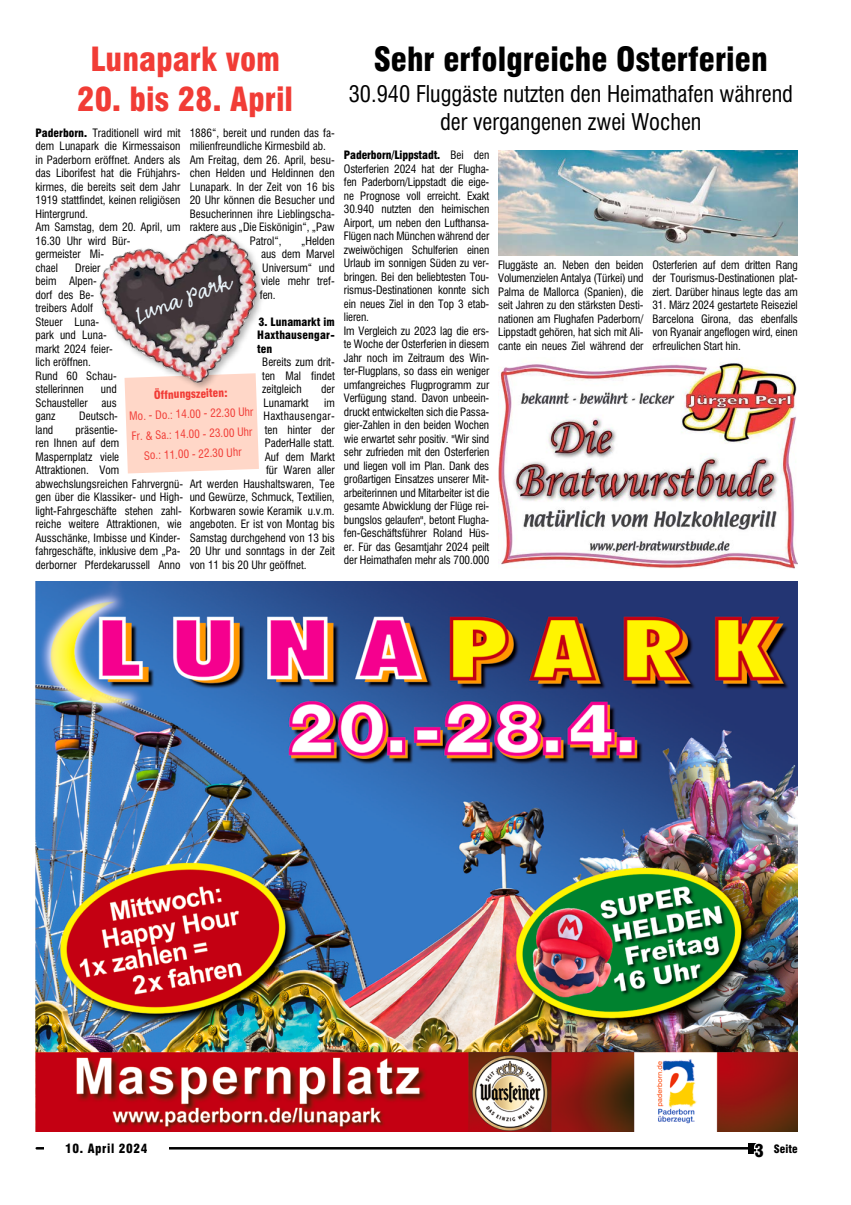
<style>
.page{position:relative;width:851px;height:1205px;background:#fff}
.page>*{position:absolute;margin:0;border:0;box-sizing:border-box;transform-origin:0 0}
.t1{font:900 condensed 32.5px "Swiss 721 BT";color:#000}
.t2{font:900 condensed 32.5px "Swiss 721 BT";color:#f13c36}
.t3{font:26.25px "Emmascript MVB Std";color:#eaf5fb}
.t4{font:22.5px/27.5px "Swis 721 BT Condensed 2";color:#000;text-align:center}
.t5{font:900 condensed 12.5px "Swiss 721 BT";letter-spacing:.05em;color:#000}
.t6{font:11.25px/13.5px "Swis 721 BT Condensed 2";color:#000;text-align:justify}
.t7{font:900 condensed 11.25px/13.5px "Swiss 721 BT";color:#000;text-align:justify}
.t8{font:11.25px/20px "Swis 721 BT Condensed 2";color:#f13c36;text-align:center}
.t9{font:900 condensed 11.25px "Swiss 721 BT";color:#f13c36}
.t10{font:11.25px "Swis 721 BT Condensed 2";letter-spacing:.03em;color:#000}
.s1{font-family:"Swiss 721 BT";font-weight:900;font-stretch:condensed}
.s2{font-family:"Swis 721 BT Condensed 2";font-weight:400;font-stretch:normal}
.s3{font-size:17.5px;color:#fff}
</style>
<div class="page">
<hr style="left:37px;top:1147px;width:716px;height:2px;background:#000">
<div style="left:748px;top:1143px;width:10px;height:10px;background:#000"></div>
<div style="left:44px;top:1136px;width:124px;height:24px;background:#fff"></div>
<img style="left:35px;top:581px;width:762px;height:550px">
<img style="left:498px;top:363px;width:299px;height:206px">
<div style="left:125px;top:391px;width:134px;height:82px;background:#ffd7c8"></div>
<img style="left:99px;top:233px;width:163px;height:155px">
<img style="left:498px;top:150px;width:299px;height:105px">
<h1 class="t2" style="left:90px;top:40px;width:191px">Lunapark vom</h1>
<h1 class="t2" style="left:77px;top:79px;width:217px">20. bis 28. April</h1>
<p class="t6" style="left:35px;top:126px;width:147px;text-align:left"><span class="s1">Paderborn.</span> Traditionell wird mit dem Lunapark die Kirmessaison in Paderborn eröffnet. Anders als das Liborifest hat die Frühjahrs&shy;kirmes, die bereits seit dem Jahr<br>1919 stattfindet, keinen religiösen<br>Hintergrund.<br>Am Samstag, dem 20. April, um<br>16.30 Uhr wird Bür-<br>germeister Mi-<br>chael</p>
<p class="t6" style="left:190px;top:126px;width:147px">1886“, bereit und runden das fa-</p>
<p class="t6" style="left:190px;top:139px;width:138px">milienfreundliche Kirmesbild ab.</p>
<p class="t6" style="left:190px;top:153px;width:146px">Am Freitag, dem 26. April, besu-</p>
<p class="t6" style="left:190px;top:166px;width:146px">chen Helden und Heldinnen den</p>
<p class="t6" style="left:190px;top:180px;width:146px">Lunapark. In der Zeit von 16 bis</p>
<p class="t6" style="left:190px;top:193px;width:146px">20 Uhr können die Besucher und</p>
<p class="t6" style="left:190px;top:207px;width:146px">Besucherinnen ihre Lieblingscha-</p>
<p class="t6" style="left:190px;top:220px;width:147px">raktere aus „Die Eiskönigin“, „Paw</p>
<p class="t6" style="left:250px;top:234px;width:33px">Patrol“,</p>
<p class="t6" style="left:260px;top:234px;width:77px;text-indent:41px">„Helden aus dem Marvel Universum“ und viele mehr tref&shy;fen.</p>
<p class="t7" style="left:257px;top:315px;width:79px">3. Lunamarkt im Haxthausengar&shy;ten</p>
<p class="t6" style="left:262px;top:355px;width:74px">Bereits zum drit&shy;ten Mal findet zeitgleich</p>
<p class="t6" style="left:35px;top:261px;width:83px;text-align:left;text-indent:40px">Dreier beim Alpen-<br>dorf des Be&shy;treibers Adolf<br>Steuer Luna&shy;park und Luna&shy;markt 2024 feier&shy;lich eröffnen.<br>Rund 60 Schau&shy;stellerinnen</p>
<h2 class="t3" style="left:131px;top:301px;width:103px;rotate:-20deg">Luna Park</h2>
<p class="t6" style="left:35px;top:382px;width:83px;text-indent:65px">und Schausteller aus ganz</p>
<p class="t6" style="left:321px;top:382px;width:15px">der</p>
<p class="t9" style="left:154px;top:388px;width:75px;rotate:-2deg">Öffnungszeiten:</p>
<p class="t8" style="left:129px;top:406px;width:125px;rotate:-2deg">Mo. - Do.: 14.00 - 22.30 Uhr<br>Fr. &amp; Sa.: 14.00 - 23.00 Uhr<br>So.: 11.00 - 22.30 Uhr</p>
<p class="t6" style="left:263px;top:396px;width:47px">Lunamarkt</p>
<p class="t6" style="left:324px;top:396px;width:12px">im</p>
<p class="t10" style="left:263px;top:409px;width:73px">Haxthausengar-</p>
<p class="t6" style="left:265px;top:423px;width:71px">ten hinter der</p>
<p class="t6" style="left:265px;top:436px;width:72px">PaderHalle statt.</p>
<p class="t6" style="left:265px;top:450px;width:72px">Auf dem Markt</p>
<p class="t6" style="left:266px;top:463px;width:70px">für Waren aller</p>
<p class="t6" style="left:190px;top:477px;width:147px">Art werden Haushaltswaren, Tee</p>
<p class="t6" style="left:190px;top:490px;width:146px">und Gewürze, Schmuck, Textilien,</p>
<p class="t6" style="left:190px;top:504px;width:146px">Korbwaren sowie Keramik u.v.m.</p>
<p class="t6" style="left:190px;top:517px;width:146px">angeboten. Er ist von Montag bis</p>
<p class="t6" style="left:190px;top:531px;width:146px">Samstag durchgehend von 13 bis</p>
<p class="t6" style="left:190px;top:544px;width:147px">20 Uhr und sonntags in der Zeit</p>
<p class="t6" style="left:190px;top:558px;width:118px">von 11 bis 20 Uhr geöffnet.</p>
<p class="t6" style="left:79px;top:409px;width:40px">Deutsch-</p>
<p class="t6" style="left:35px;top:423px;width:149px;text-align:left;text-indent:40px">präsentie-<br>ren Ihnen auf dem<br>Maspernplatz viele<br>Attraktionen. Vom abwechslungsreichen Fahrvergnü&shy;gen über die Klassiker- und High&shy;light-Fahrgeschäfte stehen zahl&shy;reiche weitere Attraktionen, wie<br>Ausschänke, Imbisse und Kinder&shy;fahrgeschäfte, inklusive dem „Pa&shy;derborner Pferdekarussell Anno</p>
<p class="t6" style="left:35px;top:423px;width:19px">land</p>
<h1 class="t1" style="left:374px;top:40px;width:395px">Sehr erfolgreiche Osterferien</h1>
<h3 class="t4" style="left:348px;top:80px;width:445px">30.940 Fluggäste nutzten den Heimathafen während der vergangenen zwei Wochen</h3>
<p class="t7" style="left:344px;top:148px;width:147px">Paderborn/Lippstadt. <span class="s2">Bei den</span></p>
<p class="t6" style="left:344px;top:162px;width:147px;text-align:left">Osterferien 2024 hat der Flugha&shy;fen Paderborn/Lippstadt die eige&shy;ne Prognose voll erreicht. Exakt<br>30.940 nutzten den heimischen<br>Airport, um neben den Lufthansa-<br>Flügen nach München während der zweiwöchigen Schulferien einen<br>Urlaub im sonnigen Süden zu ver&shy;bringen. Bei den beliebtesten Tou&shy;rismus-Destinationen konnte sich ein neues Ziel in den Top 3 etab&shy;lieren.<br>Im Vergleich zu 2023 lag die ers&shy;te Woche der Osterferien in diesem<br>Jahr noch im Zeitraum des Win&shy;ter-Flugplans, so dass ein weniger umfangreiches Flugprogramm zur<br>Verfügung stand. Davon unbeein&shy;druckt entwickelten sich die Passa&shy;gier-Zahlen in den beiden Wochen wie erwartet sehr positiv. "Wir sind sehr zufrieden mit den Osterferien und liegen voll im Plan. Dank des großartigen Einsatzes unserer Mit&shy;arbeiterinnen und Mitarbeiter ist die gesamte Abwicklung der Flüge rei&shy;bungslos gelaufen", betont Flugha&shy;fen-Geschäftsführer Roland Hüs&shy;er. Für das Gesamtjahr 2024 peilt der Heimathafen mehr als 700.000</p>
<p class="t6" style="left:652px;top:258px;width:147px">Osterferien auf dem dritten Rang der Tourismus-Destinationen plat&shy;ziert. Darüber hinaus legte das am</p>
<p class="t6" style="left:652px;top:299px;width:147px">31. März 2024 gestartete Reiseziel Barcelona Girona, das ebenfalls von Ryanair angeflogen wird, einen erfreulichen Start hin.</p>
<p class="t6" style="left:498px;top:258px;width:147px">Fluggäste an. Neben den beiden Volumenzielen Antalya (Türkei) und Palma de Mallorca (Spanien), die seit Jahren zu den stärksten Desti&shy;nationen am Flughafen Paderborn/ Lippstadt gehören, hat sich mit Ali&shy;cante ein neues Ziel während der</p>
<p class="t5" style="left:65px;top:1141px;width:84px">10. April 2024</p>
<p class="t7" style="left:754px;top:1142px;width:45px"><span class="s3">3</span> Seite</p>
</div>
